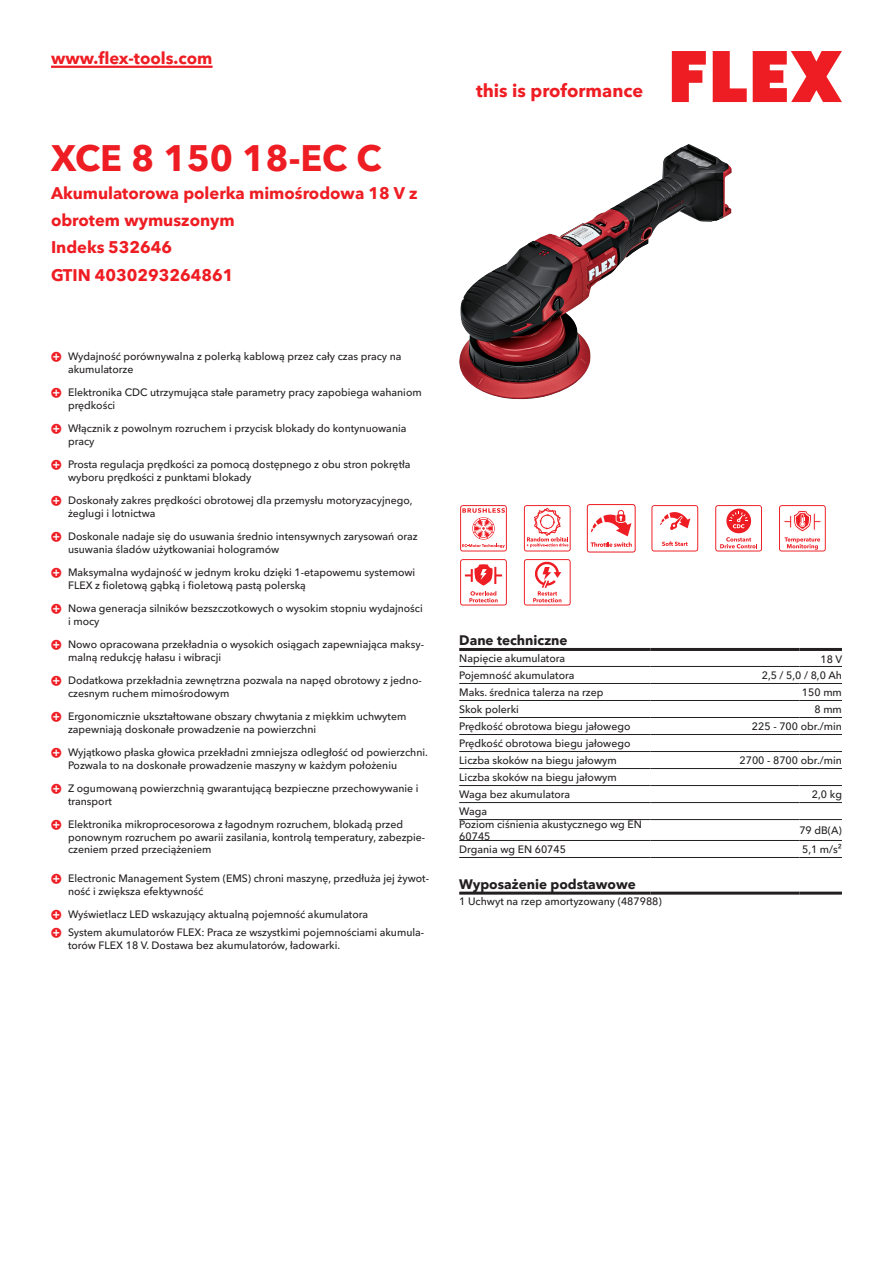
<style>
.page{position:relative;width:893px;height:1263px;background:#fff}
.page>*{position:absolute;margin:0;border:0;box-sizing:border-box;transform-origin:0 0}
.CB_AF_Product-name{font:700 36px "Avenir Next W1 G";color:#ee1d23}
.t1{font:700 18px "Avenir Next W1 G";color:#ee1d23}
.CB_AF_Product-short{font:700 16.5px/27px "Avenir Next W1 G";color:#ee1d23}
.CB_AF_Order-number{font:700 16.5px "Avenir Next W1 G";color:#ee1d23}
.CB_AF_Table-headline{font:700 13.5px "Avenir Next W1 G";color:#231f20}
.CB_AF_Table-specific{font:500 10.5px/12.6px "Avenir Next W1 G";color:#231f20}
</style>
<div class="page">
<svg style="left:672px;top:51px;width:34px;height:51px"></svg>
<svg style="left:713px;top:51px;width:34px;height:51px"></svg>
<svg style="left:753px;top:51px;width:89px;height:51px"></svg>
<hr style="left:51px;top:66px;width:162px;height:2px;background:#ee1d23">
<img style="left:459px;top:144px;width:230px;height:256px">
<hr style="left:459px;top:666px;width:192px;height:1px;background:#231f20">
<hr style="left:651px;top:666px;width:148px;height:1px;background:#231f20">
<hr style="left:799px;top:666px;width:43px;height:1px;background:#231f20">
<hr style="left:459px;top:683px;width:192px;height:1px;background:#231f20">
<hr style="left:651px;top:683px;width:148px;height:1px;background:#231f20">
<hr style="left:799px;top:683px;width:43px;height:1px;background:#231f20">
<hr style="left:459px;top:700px;width:192px;height:1px;background:#231f20">
<hr style="left:651px;top:700px;width:148px;height:1px;background:#231f20">
<hr style="left:799px;top:700px;width:43px;height:1px;background:#231f20">
<hr style="left:459px;top:717px;width:192px;height:1px;background:#231f20">
<hr style="left:651px;top:717px;width:148px;height:1px;background:#231f20">
<hr style="left:799px;top:717px;width:43px;height:1px;background:#231f20">
<hr style="left:459px;top:734px;width:192px;height:1px;background:#231f20">
<hr style="left:651px;top:734px;width:148px;height:1px;background:#231f20">
<hr style="left:799px;top:734px;width:43px;height:1px;background:#231f20">
<hr style="left:459px;top:751px;width:192px;height:1px;background:#231f20">
<hr style="left:651px;top:751px;width:148px;height:1px;background:#231f20">
<hr style="left:799px;top:751px;width:43px;height:1px;background:#231f20">
<hr style="left:459px;top:768px;width:192px;height:1px;background:#231f20">
<hr style="left:651px;top:768px;width:148px;height:1px;background:#231f20">
<hr style="left:799px;top:768px;width:43px;height:1px;background:#231f20">
<hr style="left:459px;top:785px;width:192px;height:1px;background:#231f20">
<hr style="left:651px;top:785px;width:148px;height:1px;background:#231f20">
<hr style="left:799px;top:785px;width:43px;height:1px;background:#231f20">
<hr style="left:459px;top:802px;width:192px;height:1px;background:#231f20">
<hr style="left:651px;top:802px;width:148px;height:1px;background:#231f20">
<hr style="left:799px;top:802px;width:43px;height:1px;background:#231f20">
<hr style="left:459px;top:819px;width:192px;height:1px;background:#231f20">
<hr style="left:651px;top:819px;width:148px;height:1px;background:#231f20">
<hr style="left:799px;top:819px;width:43px;height:1px;background:#231f20">
<hr style="left:459px;top:840px;width:192px;height:1px;background:#231f20">
<hr style="left:651px;top:840px;width:148px;height:1px;background:#231f20">
<hr style="left:799px;top:840px;width:43px;height:1px;background:#231f20">
<hr style="left:459px;top:857px;width:192px;height:1px;background:#231f20">
<hr style="left:651px;top:857px;width:148px;height:1px;background:#231f20">
<hr style="left:799px;top:857px;width:43px;height:1px;background:#231f20">
<hr style="left:459px;top:648px;width:192px;height:3px;background:#231f20">
<hr style="left:651px;top:648px;width:148px;height:3px;background:#231f20">
<hr style="left:799px;top:648px;width:43px;height:3px;background:#231f20">
<hr style="left:459px;top:892px;width:192px;height:3px;background:#231f20">
<hr style="left:651px;top:892px;width:148px;height:3px;background:#231f20">
<hr style="left:799px;top:892px;width:43px;height:3px;background:#231f20">
<svg style="left:460px;top:505px;width:47px;height:46px"></svg>
<svg style="left:524px;top:505px;width:47px;height:46px"></svg>
<svg style="left:587px;top:504px;width:49px;height:48px"></svg>
<svg style="left:651px;top:505px;width:47px;height:46px"></svg>
<svg style="left:715px;top:505px;width:47px;height:46px"></svg>
<svg style="left:779px;top:505px;width:47px;height:46px"></svg>
<svg style="left:460px;top:559px;width:47px;height:46px"></svg>
<svg style="left:524px;top:559px;width:47px;height:46px"></svg>
<h3 class="CB_AF_Product-short" style="left:51px;top:43px;width:163px">www.flex-tools.com</h3>
<p class="CB_AF_Product-name" style="left:51px;top:130px;width:332px">XCE 8 150 18-EC C</p>
<p class="CB_AF_Product-short" style="left:51px;top:178px;width:368px">Akumulatorowa polerka mimośrodowa 18 V z obrotem wymuszonym</p>
<p class="CB_AF_Order-number" style="left:51px;top:234px;width:123px">Indeks 532646</p>
<p class="CB_AF_Order-number" style="left:51px;top:262px;width:184px">GTIN 4030293264861</p>
<p class="CB_AF_Table-specific" style="left:68px;top:349px;width:335px">Wydajność porównywalna z polerką kablową przez cały czas pracy na akumulatorze</p>
<p class="CB_AF_Table-specific" style="left:68px;top:385px;width:355px">Elektronika CDC utrzymująca stałe parametry pracy zapobiega wahaniom prędkości</p>
<p class="CB_AF_Table-specific" style="left:68px;top:421px;width:340px">Włącznik z powolnym rozruchem i przycisk blokady do kontynuowania pracy</p>
<p class="CB_AF_Table-specific" style="left:68px;top:457px;width:344px">Prosta regulacja prędkości za pomocą dostępnego z obu stron pokrętła wyboru prędkości z punktami blokady</p>
<p class="CB_AF_Table-specific" style="left:68px;top:493px;width:346px">Doskonały zakres prędkości obrotowej dla przemysłu motoryzacyjnego, żeglugi i lotnictwa</p>
<p class="CB_AF_Table-specific" style="left:68px;top:529px;width:351px">Doskonale nadaje się do usuwania średnio intensywnych zarysowań oraz usuwania śladów użytkowaniai hologramów</p>
<p class="CB_AF_Table-specific" style="left:68px;top:565px;width:349px">Maksymalna wydajność w jednym kroku dzięki 1-etapowemu systemowi<br>FLEX z fioletową gąbką i fioletową pastą polerską</p>
<p class="CB_AF_Table-specific" style="left:68px;top:601px;width:356px">Nowa generacja silników bezszczotkowych o wysokim stopniu wydajności i mocy</p>
<p class="CB_AF_Table-specific" style="left:68px;top:637px;width:358px">Nowo opracowana przekładnia o wysokich osiągach zapewniająca maksy&shy;malną redukcję hałasu i wibracji</p>
<p class="CB_AF_Table-specific" style="left:68px;top:673px;width:355px">Dodatkowa przekładnia zewnętrzna pozwala na napęd obrotowy z jedno&shy;czesnym ruchem mimośrodowym</p>
<p class="CB_AF_Table-specific" style="left:68px;top:709px;width:340px">Ergonomicznie ukształtowane obszary chwytania z miękkim uchwytem zapewniają doskonałe prowadzenie na powierzchni</p>
<p class="CB_AF_Table-specific" style="left:68px;top:745px;width:361px">Wyjątkowo płaska głowica przekładni zmniejsza odległość od powierzchni.<br>Pozwala to na doskonałe prowadzenie maszyny w każdym położeniu</p>
<p class="CB_AF_Table-specific" style="left:68px;top:781px;width:352px">Z ogumowaną powierzchnią gwarantującą bezpieczne przechowywanie i transport</p>
<p class="CB_AF_Table-specific" style="left:68px;top:817px;width:359px">Elektronika mikroprocesorowa z łagodnym rozruchem, blokadą przed ponownym rozruchem po awarii zasilania, kontrolą temperatury, zabezpie&shy;czeniem przed przeciążeniem</p>
<p class="CB_AF_Table-specific" style="left:68px;top:871px;width:363px">Electronic Management System (EMS) chroni maszynę, przedłuża jej żywot&shy;ność i zwiększa efektywność</p>
<p class="CB_AF_Table-specific" style="left:68px;top:907px;width:302px">Wyświetlacz LED wskazujący aktualną pojemność akumulatora</p>
<p class="CB_AF_Table-specific" style="left:68px;top:925px;width:358px">System akumulatorów FLEX: Praca ze wszystkimi pojemnościami akumula&shy;torów FLEX 18 V. Dostawa bez akumulatorów, ładowarki.</p>
<h2 class="t1" style="left:476px;top:77px;width:169px">this is proformance</h2>
<p class="CB_AF_Table-headline" style="left:459px;top:630px;width:110px">Dane techniczne</p>
<p class="CB_AF_Table-specific" style="left:459px;top:651px;width:107px">Napięcie akumulatora</p>
<p class="CB_AF_Table-specific" style="left:820px;top:652px;width:23px">18 V</p>
<p class="CB_AF_Table-specific" style="left:459px;top:668px;width:117px">Pojemność akumulatora</p>
<p class="CB_AF_Table-specific" style="left:762px;top:668px;width:82px">2,5 / 5,0 / 8,0 Ah</p>
<p class="CB_AF_Table-specific" style="left:459px;top:685px;width:146px">Maks. średnica talerza na rzep</p>
<p class="CB_AF_Table-specific" style="left:802px;top:685px;width:41px">150 mm</p>
<p class="CB_AF_Table-specific" style="left:459px;top:702px;width:61px">Skok polerki</p>
<p class="CB_AF_Table-specific" style="left:814px;top:702px;width:29px">8 mm</p>
<p class="CB_AF_Table-specific" style="left:459px;top:719px;width:173px">Prędkość obrotowa biegu jałowego</p>
<p class="CB_AF_Table-specific" style="left:752px;top:719px;width:91px">225 - 700 obr./min</p>
<p class="CB_AF_Table-specific" style="left:459px;top:736px;width:173px">Prędkość obrotowa biegu jałowego</p>
<p class="CB_AF_Table-specific" style="left:459px;top:753px;width:159px">Liczba skoków na biegu jałowym</p>
<p class="CB_AF_Table-specific" style="left:739px;top:753px;width:104px">2700 - 8700 obr./min</p>
<p class="CB_AF_Table-specific" style="left:459px;top:770px;width:159px">Liczba skoków na biegu jałowym</p>
<p class="CB_AF_Table-specific" style="left:459px;top:787px;width:112px">Waga bez akumulatora</p>
<p class="CB_AF_Table-specific" style="left:812px;top:787px;width:32px">2,0 kg</p>
<p class="CB_AF_Table-specific" style="left:459px;top:804px;width:30px">Waga</p>
<p class="CB_AF_Table-specific" style="left:459px;top:817px;width:184px">Poziom ciśnienia akustycznego wg EN<br>60745</p>
<p class="CB_AF_Table-specific" style="left:799px;top:823px;width:44px">79 dB(A)</p>
<p class="CB_AF_Table-specific" style="left:459px;top:842px;width:108px">Drgania wg EN 60745</p>
<p class="CB_AF_Table-specific" style="left:802px;top:842px;width:41px">5,1 m/s²</p>
<p class="CB_AF_Table-headline" style="left:459px;top:873px;width:178px">Wyposażenie podstawowe</p>
<p class="CB_AF_Table-specific" style="left:459px;top:894px;width:204px">1 Uchwyt na rzep amortyzowany (487988)</p>
</div>
